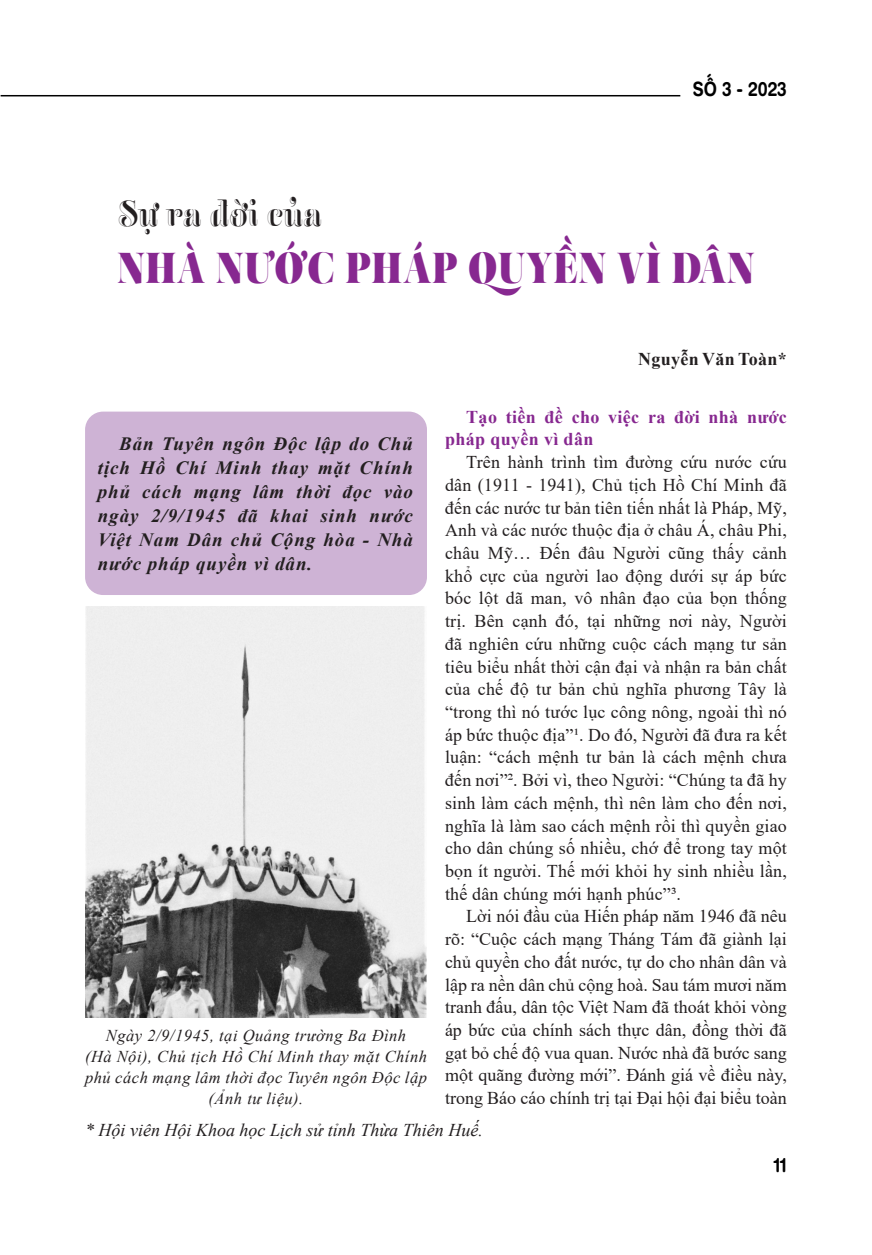
<style>
.page{position:relative;width:872px;height:1255px;background:#fff}
.page>*{position:absolute;margin:0;border:0;box-sizing:border-box;transform-origin:0 0}
.t1{font:43.2px "UVF Salome";letter-spacing:.02em;color:#872890;scale:.83 1}
.t2{font:36px "UVF Reina Engraved Pro VH";letter-spacing:.01em;color:#231f20;scale:.83 1}
.t3{font:19.8px "UVF Helvetica Rounded LT Std Bd";color:#000;scale:.82 1}
.t4{font:italic 700 18.75px/24px "Times New Roman";letter-spacing:.05em;color:#231f20;text-align:justify}
.t5{font:18px/22.6px "Times New Roman";letter-spacing:.005em;color:#231f20;text-align:justify}
.t6{font:700 18px/22.6px "Times New Roman";letter-spacing:.02em;color:#872890}
.t7{font:italic 18px "Times New Roman";color:#231f20}
.t8{font:700 18px "Times New Roman";letter-spacing:.02em;color:#231f20}
.t9{font:italic 16.5px/21px "Times New Roman";letter-spacing:.03em;color:#231f20;text-align:center}
</style>
<div class="page">
<hr style="left:1px;top:95px;width:679px;height:1px;background:#000">
<div style="left:85px;top:411px;width:342px;height:184px;background:#ceb3d5;border-radius:18px"></div>
<img style="left:85px;top:606px;width:342px;height:411px">
<p class="t3" style="left:692px;top:73px;width:116px">SỐ 3 - 2023</p>
<p class="t2" style="left:118px;top:193px;width:246px">Sự ra đời của</p>
<p class="t1" style="left:117px;top:235px;width:769px">NHÀ NƯỚC PHÁP QUYỀN VÌ DÂN</p>
<p class="t8" style="left:638px;top:346px;width:150px">Nguyễn Văn Toàn*</p>
<p class="t6" style="left:445px;top:405px;width:343px;text-indent:21px">Tạo tiền đề cho việc ra đời nhà nước pháp quyền vì dân</p>
<p class="t5" style="left:445px;top:450px;width:343px;text-indent:21px">Trên hành trình tìm đường cứu nước cứu dân (1911 - 1941), Chủ tịch Hồ Chí Minh đã đến các nước tư bản tiên tiến nhất là Pháp, Mỹ, Anh và các nước thuộc địa ở châu Á, châu Phi, châu Mỹ… Đến đâu Người cũng thấy cảnh khổ cực của người lao động dưới sự áp bức bóc lột dã man, vô nhân đạo của bọn thống trị. Bên cạnh đó, tại những nơi này, Người đã nghiên cứu những cuộc cách mạng tư sản tiêu biểu nhất thời cận đại và nhận ra bản chất của chế độ tư bản chủ nghĩa phương Tây là “trong thì nó tước lục công nông, ngoài thì nó áp bức thuộc địa”1. Do đó, Người đã đưa ra kết luận: “cách mệnh tư bản là cách mệnh chưa đến nơi”2. Bởi vì, theo Người: “Chúng ta đã hy sinh làm cách mệnh, thì nên làm cho đến nơi, nghĩa là làm sao cách mệnh rồi thì quyền giao cho dân chúng số nhiều, chớ để trong tay một bọn ít người. Thế mới khỏi hy sinh nhiều lần, thế dân chúng mới hạnh phúc”3.</p>
<p class="t5" style="left:445px;top:904px;width:343px;text-indent:21px">Lời nói đầu của Hiến pháp năm 1946 đã nêu rõ: “Cuộc cách mạng Tháng Tám đã giành lại chủ quyền cho đất nước, tự do cho nhân dân và lập ra nền dân chủ cộng hoà. Sau tám mươi năm tranh đấu, dân tộc Việt Nam đã thoát khỏi vòng áp bức của chính sách thực dân, đồng thời đã gạt bỏ chế độ vua quan. Nước nhà đã bước sang một quãng đường mới”. Đánh giá về điều này, trong Báo cáo chính trị tại Đại hội đại biểu toàn</p>
<p class="t4" style="left:98px;top:431px;width:317px;text-indent:21px">Bản Tuyên ngôn Độc lập do Chủ tịch Hồ Chí Minh thay mặt Chính phủ cách mạng lâm thời đọc vào ngày 2/9/1945 đã khai sinh nước Việt Nam Dân chủ Cộng hòa - Nhà nước pháp quyền vì dân.</p>
<p class="t9" style="left:106px;top:1024px;width:302px">Ngày 2/9/1945, tại Quảng trường Ba Đình</p>
<p class="t9" style="left:85px;top:1045px;width:343px">(Hà Nội), Chủ tịch Hồ Chí Minh thay mặt Chính phủ cách mạng lâm thời đọc Tuyên ngôn Độc lập (Ảnh tư liệu).</p>
<p class="t7" style="left:85px;top:1117px;width:399px">* Hội viên Hội Khoa học Lịch sử tỉnh Thừa Thiên Huế.</p>
<p class="t3" style="left:773px;top:1148px;width:18px">11</p>
</div>
